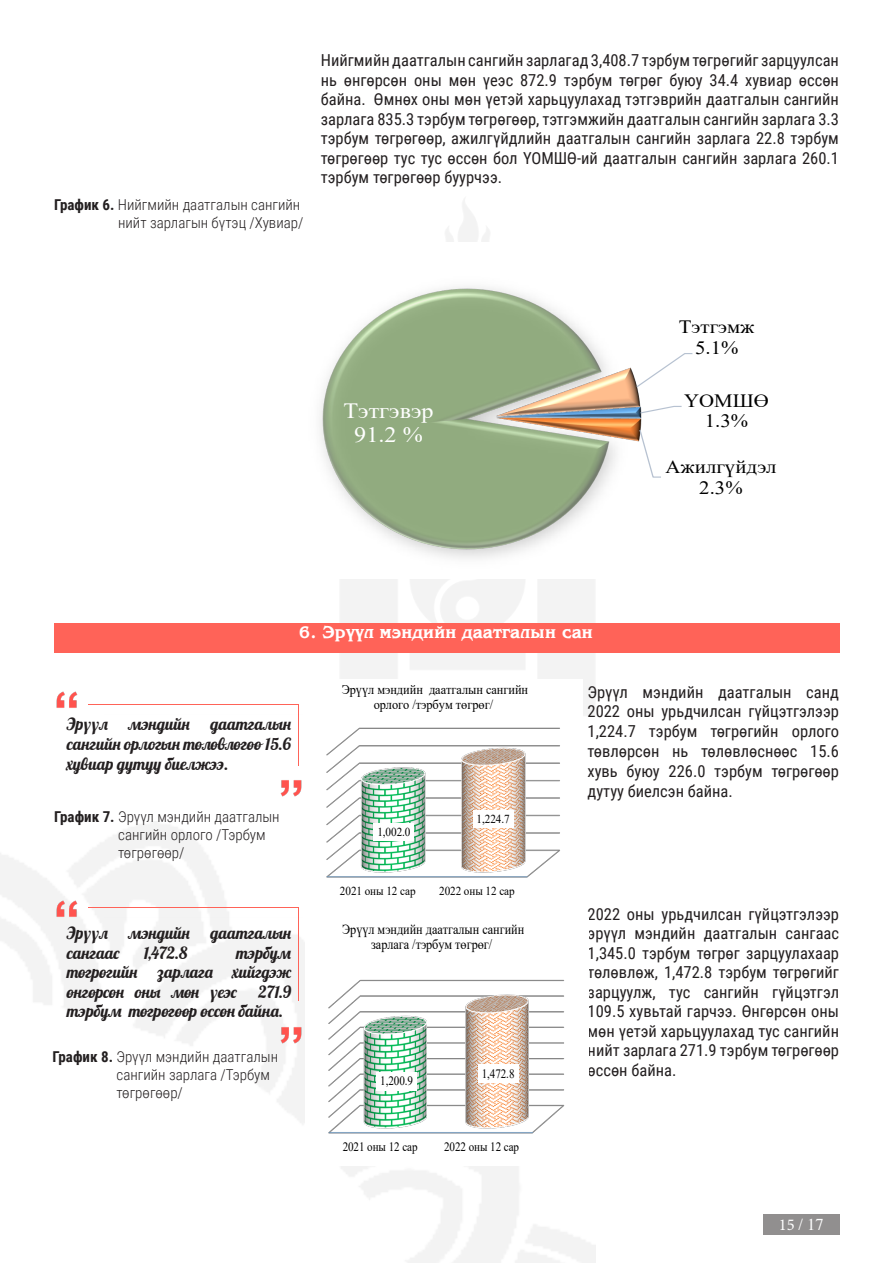
<style>
.page{position:relative;width:893px;height:1263px;background:#fff}
.page>*{position:absolute;margin:0;border:0;box-sizing:border-box;transform-origin:0 0}
.t1{font:21.75px/24.5px "Times New Roman";letter-spacing:.005em;color:#fff;text-align:center;scale:1.11 1}
.t2{font:18.75px/20.7px "Times New Roman";color:#000;text-align:center;scale:1.11 1}
.t3{font:700 18px "Mogul Bengaly";color:#fff}
.t4{font:16.5px/19.5px "Roboto Condensed";color:#231f20;text-align:justify}
.t5{font:16.5px/19.5px "Lobster";color:#231f20;text-align:justify}
.t6{font:16.5px "Times";color:#fff}
.t7{font:300 15px/18px "Roboto Condensed";color:#231f20}
.t8{font:14.1px/15.5px "Times New Roman";letter-spacing:-.005em;color:#000;text-align:center;scale:.87 1}
.t9{font:13.5px/14.7px "Times New Roman";letter-spacing:-.005em;color:#000;text-align:center;scale:.92 1}
.t10{font:12.75px "Times New Roman";letter-spacing:-.005em;color:#000;scale:.87 1}
.t11{font:12.15px "Times New Roman";letter-spacing:-.005em;color:#000;scale:.92 1}
.s1{font-weight:700}
.s2{font-family:"Minion Pro"}
</style>
<div class="page">
<div style="left:763px;top:1214px;width:76px;height:20px;background:#918f8f"></div>
<img style="left:0;top:822px;width:595px;height:441px">
<img style="left:298px;top:199px;width:297px;height:525px">
<div style="left:54px;top:623px;width:785px;height:30px;background:#ff6358"></div>
<div style="left:301px;top:708px;width:17px;height:74px;background:#fff"></div>
<hr style="left:299px;top:704px;width:1px;height:61px;background:#ff6358">
<div style="left:92px;top:706px;width:223px;height:17px;background:#fff"></div>
<hr style="left:88px;top:704px;width:211px;height:1px;background:#ff6358">
<div style="left:301px;top:912px;width:17px;height:106px;background:#f3f3f3"></div>
<hr style="left:299px;top:907px;width:1px;height:94px;background:#ff6358">
<div style="left:92px;top:910px;width:223px;height:16px;background:#fefefe"></div>
<hr style="left:88px;top:907px;width:211px;height:1px;background:#ff6358">
<img style="left:56px;top:691px;width:22px;height:17px">
<img style="left:280px;top:780px;width:22px;height:17px">
<img style="left:54px;top:898px;width:26px;height:20px">
<img style="left:278px;top:1026px;width:26px;height:20px">
<div style="left:304px;top:242px;width:480px;height:336px;background:#fff"></div>
<img style="left:322px;top:289px;width:287px;height:260px">
<img style="left:495px;top:367px;width:147px;height:75px">
<img style="left:496px;top:407px;width:146px;height:12px">
<svg style="left:635px;top:353px;width:58px;height:35px"></svg>
<svg style="left:639px;top:405px;width:43px;height:9px"></svg>
<svg style="left:638px;top:429px;width:23px;height:49px"></svg>
<div style="left:305px;top:680px;width:278px;height:228px;background:#fff"></div>
<img style="left:326px;top:727px;width:234px;height:151px">
<div style="left:374px;top:824px;width:40px;height:17px;background:#fff"></div>
<div style="left:473px;top:810px;width:40px;height:17px;background:#fff"></div>
<div style="left:305px;top:919px;width:284px;height:246px;background:#fff"></div>
<img style="left:328px;top:979px;width:237px;height:155px">
<div style="left:377px;top:1072px;width:40px;height:18px;background:#fff"></div>
<div style="left:478px;top:1064px;width:40px;height:18px;background:#fff"></div>
<p class="t7" style="left:54px;top:195px;width:251px;text-align:right"><span class="s1">График 6.</span> Нийгмийн даатгалын сангийн нийт зарлагын бүтэц /Хувиар/</p>
<p class="t4" style="left:321px;top:50px;width:520px">Нийгмийн даатгалын сангийн зарлагад 3,408.7 тэрбум төгрөгийг зарцуулсан нь өнгөрсөн оны мөн үеэс 872.9 тэрбум төгрөг буюу 34.4 хувиар өссөн байна. Өмнөх оны мөн үетэй харьцуулахад тэтгэврийн даатгалын сангийн зарлага 835.3 тэрбум төгрөгөөр, тэтгэмжийн даатгалын сангийн зарлага 3.3 тэрбум төгрөгөөр, ажилгүйдлийн даатгалын сангийн зарлага 22.8 тэрбум төгрөгөөр тус тус өссөн бол ҮОМШӨ-ий даатгалын сангийн зарлага 260.1 тэрбум төгрөгөөр буурчээ.</p>
<p class="t1" style="left:343px;top:398px;width:83px">Тэтгэвэр<br>91.2 %</p>
<p class="t2" style="left:679px;top:316px;width:70px">Тэтгэмж<br>5.1%</p>
<p class="t2" style="left:684px;top:389px;width:78px">ҮОМШӨ<br>1.3%</p>
<p class="t2" style="left:665px;top:456px;width:102px">Ажилгүйдэл<br>2.3%</p>
<p class="t3" style="left:300px;top:622px;width:295px">6. Эрүүл мэндийн даатгалын сан</p>
<p class="t5" style="left:67px;top:716px;width:226px">Эрүүл мэндийн даатгалын сангийн орлогын төлөвлөгөө 15.6 хувиар дутуу биелжээ.</p>
<p class="t7" style="left:118px;top:807px;width:163px;text-indent:-64px"><span class="s1">График 7.</span> Эрүүл мэндийн даатгалын сангийн орлого /Тэрбум төгрөгөөр/</p>
<p class="t5" style="left:67px;top:925px;width:226px">Эрүүл мэндийн даатгалын сангаас</p>
<p class="t5" style="left:67px;top:944px;width:226px;text-indent:169px">тэрбум төгрөгийн зарлага хийгдэж өнгөрсөн оны мөн үеэс</p>
<p class="t5" style="left:144px;top:944px;width:45px">1,472.8</p>
<p class="t5" style="left:67px;top:983px;width:226px;text-indent:192px">271.9 тэрбум төгрөгөөр өссөн байна.</p>
<p class="t7" style="left:117px;top:1047px;width:163px;text-indent:-64px"><span class="s1">График 8.</span> Эрүүл мэндийн даатгалын сангийн зарлага /Тэрбум төгрөгөөр/</p>
<p class="t9" style="left:342px;top:682px;width:204px">Эрүүл мэндийн даатгалын сангийн орлого /тэрбум төгрөг/</p>
<p class="t11" style="left:377px;top:824px;width:38px">1,002.0</p>
<p class="t11" style="left:477px;top:810px;width:38px">1,224.7</p>
<p class="t11" style="left:340px;top:882px;width:84px">2021 оны 12 сар</p>
<p class="t11" style="left:439px;top:882px;width:84px">2022 оны 12 сар</p>
<p class="t8" style="left:342px;top:921px;width:211px">Эрүүл мэндийн даатгалын сангийн зарлага /тэрбум төгрөг/</p>
<p class="t10" style="left:380px;top:1072px;width:39px">1,200.9</p>
<p class="t10" style="left:482px;top:1064px;width:39px">1,472.8</p>
<p class="t10" style="left:343px;top:1137px;width:88px">2021 оны 12 сар</p>
<p class="t10" style="left:444px;top:1137px;width:88px">2022 оны 12 сар</p>
<p class="t4" style="left:587px;top:681px;width:253px">Эрүүл мэндийн даатгалын санд 2022 оны урьдчилсан гүйцэтгэлээр 1,224.7 тэрбум төгрөгийн орлого төвлөрсөн нь төлөвлөснөөс 15.6 хувь буюу 226.0 тэрбум төгрөгөөр дутуу биелсэн байна.</p>
<p class="t4" style="left:588px;top:903px;width:253px">2022 оны урьдчилсан гүйцэтгэлээр эрүүл мэндийн даатгалын сангаас 1,345.0 тэрбум төгрөг зарцуулахаар төлөвлөж, 1,472.8 тэрбум төгрөгийг зарцуулж, тус сангийн гүйцэтгэл 109.5 хувьтай гарчээ. Өнгөрсөн оны мөн үетэй харьцуулахад тус сангийн нийт зарлага 271.9 тэрбум төгрөгөөр өссөн байна.</p>
<p class="t6" style="left:779px;top:1209px;width:46px"><span class="s2">15</span> / 17</p>
</div>
